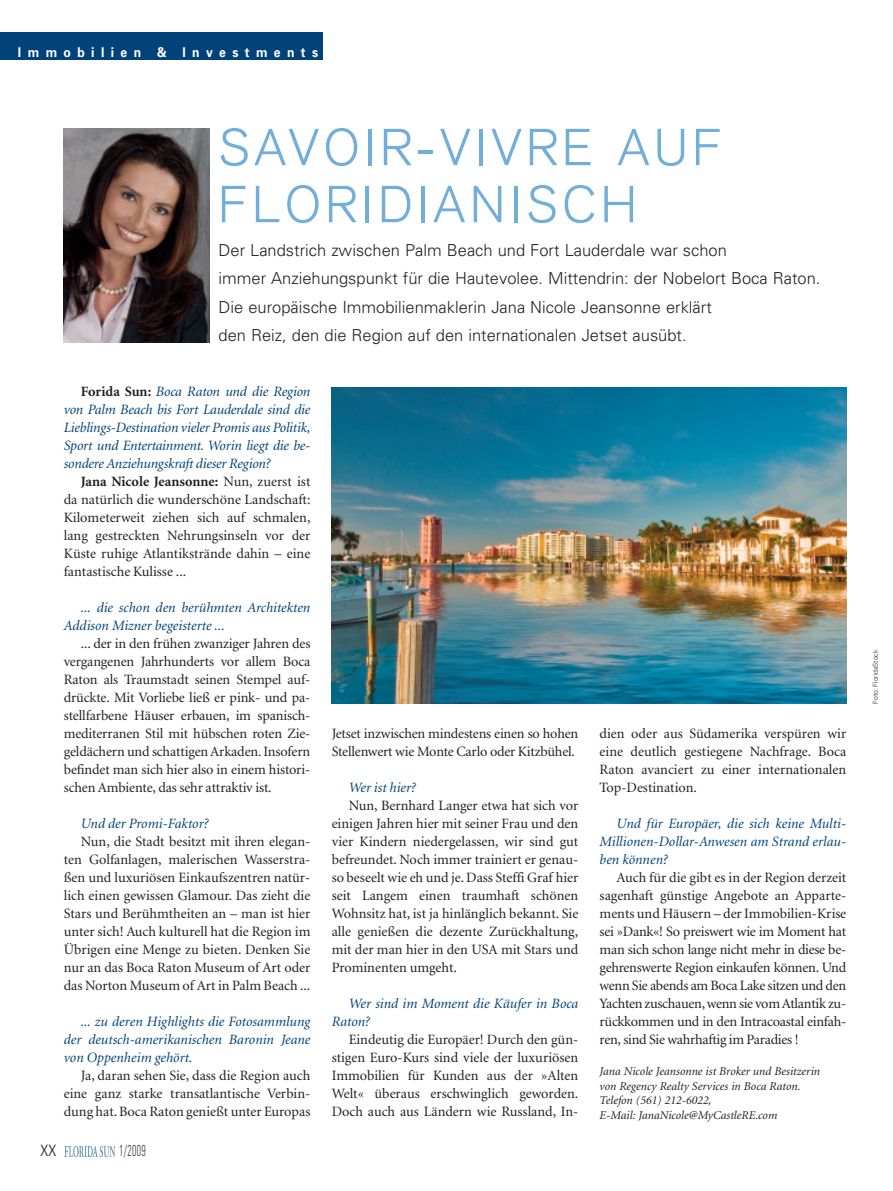
<style>
.page{position:relative;width:893px;height:1191px;background:#fff}
.page>*{position:absolute;margin:0;border:0;box-sizing:border-box;transform-origin:0 0}
.t1{font:300 51px/57px "Akzidenz Grotesk";letter-spacing:.095em;color:#72aeda}
.t2{font:300 16.5px/28.5px "Univers";color:#231f20}
.t3{font:300 condensed 15.75px "Univers";color:#3e3e3f;scale:.62 1}
.t4{font:300 condensed 15.75px "Univers";color:#231f20}
.t5{font:14.25px/18px "Minion";letter-spacing:-.005em;color:#231f20;text-align:justify}
.t6{font:italic 14.25px/18px "Minion";color:#004279;text-align:justify}
.t7{font:700 13.5px "Univers";letter-spacing:.53em;color:#fff;scale:.9 1}
.t8{font:italic 12px/14.4px "Minion";color:#231f20}
.t9{font:300 6.75px "Univers";color:#231f20}
.s1{font-weight:700;font-style:normal;color:#231f20}
.s2{font-weight:700}
</style>
<div class="page">
<img style="left:332px;top:387px;width:514px;height:317px">
<svg style="left:64px;top:1145px;width:51px;height:12px"></svg>
<div style="left:0;top:32px;width:322px;height:28px;background:#004279"></div>
<img style="left:64px;top:129px;width:146px;height:213px">
<p class="t7" style="left:18px;top:47px;width:335px">Immobilien &amp; Investments</p>
<h1 class="t1" style="left:219px;top:125px;width:504px">SAVOIR-VIVRE AUF<br>FLORIDIANISCH</h1>
<p class="t2" style="left:219px;top:237px;width:603px">Der Landstrich zwischen Palm Beach und Fort Lauderdale war schon<br>immer Anziehungspunkt für die Hautevolee. Mittendrin: der Nobelort Boca Raton.<br>Die europäische Immobilienmaklerin Jana Nicole Jeansonne erklärt<br>den Reiz, den die Region auf den internationalen Jetset ausübt.</p>
<p class="t6" style="left:64px;top:384px;width:248px;text-indent:17px"><span class="s1">Forida Sun:</span> Boca Raton und die Region von Palm Beach bis Fort Lauderdale sind die Lieblings-Destination vieler Promis aus Politik, Sport und Entertainment. Worin liegt die be&shy;sondere Anziehungskraft dieser Region?</p>
<p class="t5" style="left:64px;top:474px;width:248px;text-indent:17px"><span class="s2">Jana Nicole Jeansonne:</span> Nun, zuerst ist da natürlich die wunderschöne Landschaft:<br>Kilometerweit ziehen sich auf schmalen, lang gestreckten Nehrungsinseln vor der Küste ruhige Atlantikstrände dahin – eine fantastische Kulisse ...</p>
<p class="t6" style="left:64px;top:600px;width:248px;text-indent:17px">... die schon den berühmten Architekten<br>Addison Mizner begeisterte ...</p>
<p class="t5" style="left:64px;top:636px;width:248px;text-indent:17px">... der in den frühen zwanziger Jahren des vergangenen Jahrhunderts vor allem Boca Raton als Traumstadt seinen Stempel auf&shy;drückte. Mit Vorliebe ließ er pink- und pa&shy;stellfarbene Häuser erbauen, im spanisch&shy;mediterranen Stil mit hübschen roten Zie&shy;geldächern und schattigenArkaden.Insofern befindet man sich hier also in einem histori&shy;schen Ambiente, das sehr attraktiv ist.</p>
<p class="t6" style="left:81px;top:816px;width:129px">Und der Promi-Faktor?</p>
<p class="t5" style="left:64px;top:834px;width:248px;text-indent:17px">Nun, die Stadt besitzt mit ihren elegan&shy;ten Golfanlagen, malerischen Wasserstra&shy;ßen und luxuriösen Einkaufszentren natür&shy;lich einen gewissen Glamour. Das zieht die Stars und Berühmtheiten an – man ist hier unter sich! Auch kulturell hat die Region im Übrigen eine Menge zu bieten. Denken Sie nur an das Boca Raton Museum of Art oder das Norton Museum of Art in Palm Beach ...</p>
<p class="t6" style="left:64px;top:1014px;width:248px;text-indent:17px">... zu deren Highlights die Fotosammlung der deutsch-amerikanischen Baronin Jeane von Oppenheim gehört.</p>
<p class="t5" style="left:64px;top:1068px;width:248px;text-indent:17px">Ja, daran sehen Sie, dass die Region auch eine ganz starke transatlantische Verbin&shy;dung hat.Boca Raton genießt unter Europas</p>
<p class="t4" style="left:40px;top:1145px;width:17px">XX</p>
<p class="t3" style="left:119px;top:1145px;width:44px">1/2009</p>
<p class="t5" style="left:332px;top:726px;width:248px">Jetset inzwischen mindestens einen so hohen<br>Stellenwert wie Monte Carlo oder Kitzbühel.</p>
<p class="t6" style="left:349px;top:780px;width:69px">Wer ist hier?</p>
<p class="t5" style="left:332px;top:798px;width:248px;text-indent:17px">Nun, Bernhard Langer etwa hat sich vor einigen Jahren hier mit seiner Frau und den vier Kindern niedergelassen, wir sind gut befreundet. Noch immer trainiert er genau&shy;so beseelt wie eh und je.Dass Steffi Graf hier seit Langem einen traumhaft schönen Wohnsitz hat, ist ja hinlänglich bekannt. Sie alle genießen die dezente Zurückhaltung, mit der man hier in den USA mit Stars und Prominenten umgeht.</p>
<p class="t6" style="left:332px;top:996px;width:248px;text-indent:17px">Wer sind im Moment die Käufer in Boca<br>Raton?</p>
<p class="t5" style="left:332px;top:1032px;width:248px;text-indent:17px">Eindeutig die Europäer! Durch den gün&shy;stigen Euro-Kurs sind viele der luxuriösen Immobilien für Kunden aus der »Alten Welt« überaus erschwinglich geworden.<br>Doch auch aus Ländern wie Russland, In-</p>
<p class="t5" style="left:600px;top:726px;width:248px">dien oder aus Südamerika verspüren wir eine deutlich gestiegene Nachfrage. Boca Raton avanciert zu einer internationalen Top-Destination.</p>
<p class="t6" style="left:600px;top:816px;width:248px;text-indent:17px">Und für Europäer, die sich keine Multi-Millionen-Dollar-Anwesen am Strand erlau&shy;ben können?</p>
<p class="t5" style="left:600px;top:870px;width:248px;text-indent:17px">Auch für die gibt es in der Region derzeit sagenhaft günstige Angebote an Apparte&shy;ments und Häusern – der Immobilien-Krise sei »Dank«! So preiswert wie im Moment hat man sich schon lange nicht mehr in diese be&shy;gehrenswerte Region einkaufen können. Und wenn Sie abends am Boca Lake sitzen und den Yachten zuschauen,wenn sie vomAtlantik zu&shy;rückkommen und in den Intracoastal einfah&shy;ren, sind Sie wahrhaftig im Paradies !</p>
<p class="t8" style="left:600px;top:1065px;width:222px">Jana Nicole Jeansonne ist Broker und Besitzerin von Regency Realty Services in Boca Raton.<br>Telefon (561) 212-6022,<br>E-Mail: JanaNicole@MyCastleRE.com</p>
<p class="t9" style="left:873px;top:704px;width:56px;rotate:-90deg">Foto: FloridaStock</p>
</div>
